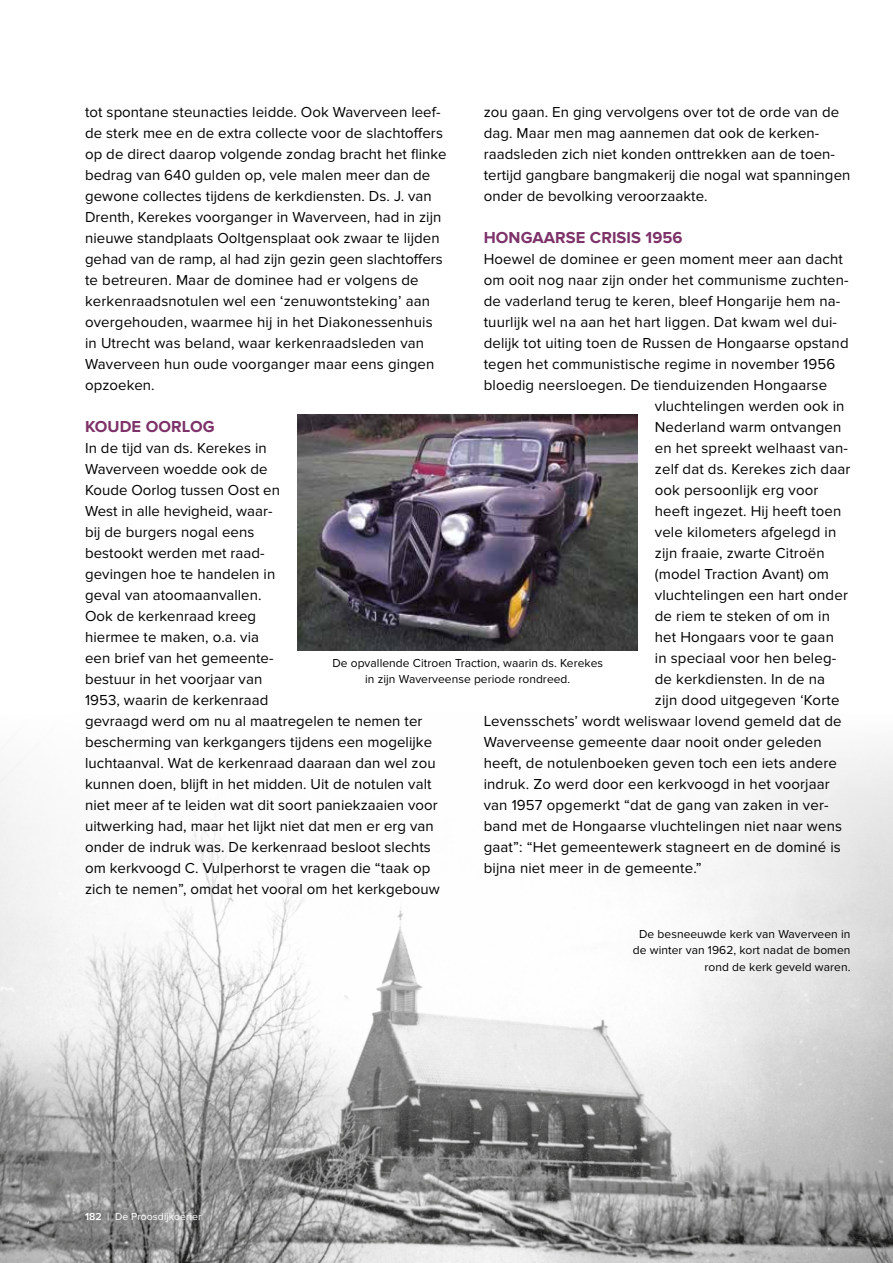
<style>
.page{position:relative;width:893px;height:1263px;background:#fff}
.page>*{position:absolute;margin:0;border:0;box-sizing:border-box;transform-origin:0 0}
.t1{font:700 16.5px "Proxima Nova";letter-spacing:.005em;color:#7d3269}
.t2{font:15px/21px "Proxima Nova";letter-spacing:.005em;color:#000}
.t3{font:12px/16.5px "Proxima Nova";letter-spacing:.005em;color:#000;text-align:right}
.t4{font:10.5px "Proxima Nova";letter-spacing:.005em;color:#fff}
.s1{font-weight:600}
</style>
<div class="page">
<img style="left:0;top:748px;width:893px;height:515px">
<img style="left:298px;top:414px;width:340px;height:237px">
<p class="t2" style="left:85px;top:102px;width:363px">tot spontane steunacties leidde. Ook Waverveen leef&shy;de sterk mee en de extra collecte voor de slachtoffers op de direct daarop volgende zondag bracht het flinke bedrag van 640 gulden op, vele malen meer dan de gewone collectes tijdens de kerkdiensten. Ds. J. van Drenth, Kerekes voorganger in Waverveen, had in zijn nieuwe standplaats Ooltgensplaat ook zwaar te lijden gehad van de ramp, al had zijn gezin geen slachtoffers te betreuren. Maar de dominee had er volgens de kerkenraadsnotulen wel een ‘zenuwontsteking’ aan overgehouden, waarmee hij in het Diakonessenhuis in Utrecht was beland, waar kerkenraadsleden van Waverveen hun oude voorganger maar eens gingen opzoeken.</p>
<p class="t1" style="left:85px;top:417px;width:131px">KOUDE OORLOG</p>
<p class="t2" style="left:85px;top:438px;width:356px">In de tijd van ds. Kerekes in<br>Waverveen woedde ook de<br>Koude Oorlog tussen Oost en<br>West in alle hevigheid, waar-<br>bij de burgers nogal eens<br>bestookt werden met raad-<br>gevingen hoe te handelen in<br>geval van atoomaanvallen.<br>Ook de kerkenraad kreeg<br>hiermee te maken, o.a. via<br>een brief van het gemeente-<br>bestuur in het voorjaar van<br>1953, waarin de kerkenraad<br>gevraagd werd om nu al maatregelen te nemen ter bescherming van kerkgangers tijdens een mogelijke luchtaanval. Wat de kerkenraad daaraan dan wel zou kunnen doen, blijft in het midden. Uit de notulen valt niet meer af te leiden wat dit soort paniekzaaien voor uitwerking had, maar het lijkt niet dat men er erg van onder de indruk was. De kerkenraad besloot slechts om kerkvoogd C. Vulperhorst te vragen die “taak op zich te nemen”, omdat het vooral om het kerkgebouw</p>
<p class="t2" style="left:484px;top:102px;width:368px">zou gaan. En ging vervolgens over tot de orde van de dag. Maar men mag aannemen dat ook de kerken&shy;raadsleden zich niet konden onttrekken aan de toen&shy;tertijd gangbare bangmakerij die nogal wat spanningen onder de bevolking veroorzaakte.</p>
<p class="t1" style="left:484px;top:228px;width:200px">HONGAARSE CRISIS 1956</p>
<p class="t2" style="left:484px;top:249px;width:361px">Hoewel de dominee er geen moment meer aan dacht</p>
<p class="t2" style="left:484px;top:270px;width:367px">om ooit nog naar zijn onder het communisme zuchten-</p>
<p class="t2" style="left:484px;top:291px;width:358px">de vaderland terug te keren, bleef Hongarije hem na-</p>
<p class="t2" style="left:484px;top:312px;width:355px">tuurlijk wel na aan het hart liggen. Dat kwam wel dui-</p>
<p class="t2" style="left:484px;top:333px;width:366px">delijk tot uiting toen de Russen de Hongaarse opstand</p>
<p class="t2" style="left:484px;top:354px;width:353px">tegen het communistische regime in november 1956</p>
<p class="t2" style="left:484px;top:375px;width:345px">bloedig neersloegen. De tienduizenden Hongaarse</p>
<p class="t2" style="left:655px;top:396px;width:191px">vluchtelingen werden ook in</p>
<p class="t2" style="left:655px;top:417px;width:188px">Nederland warm ontvangen</p>
<p class="t2" style="left:655px;top:438px;width:195px">en het spreekt welhaast van-</p>
<p class="t2" style="left:655px;top:459px;width:197px">zelf dat ds. Kerekes zich daar</p>
<p class="t2" style="left:655px;top:480px;width:165px">ook persoonlijk erg voor</p>
<p class="t2" style="left:655px;top:501px;width:188px">heeft ingezet. Hij heeft toen</p>
<p class="t2" style="left:655px;top:522px;width:183px">vele kilometers afgelegd in</p>
<p class="t2" style="left:655px;top:543px;width:171px">zijn fraaie, zwarte Citroën</p>
<p class="t2" style="left:655px;top:564px;width:176px">(model Traction Avant) om</p>
<p class="t2" style="left:655px;top:585px;width:195px">vluchtelingen een hart onder</p>
<p class="t2" style="left:655px;top:606px;width:177px">de riem te steken of om in</p>
<p class="t2" style="left:655px;top:627px;width:181px">het Hongaars voor te gaan</p>
<p class="t2" style="left:655px;top:648px;width:183px">in speciaal voor hen beleg-</p>
<p class="t2" style="left:655px;top:669px;width:172px">de kerkdiensten. In de na</p>
<p class="t2" style="left:655px;top:690px;width:186px">zijn dood uitgegeven ‘Korte</p>
<p class="t2" style="left:484px;top:711px;width:359px">Levensschets’ wordt weliswaar lovend gemeld dat de</p>
<p class="t2" style="left:484px;top:732px;width:340px">Waverveense gemeente daar nooit onder geleden</p>
<p class="t2" style="left:484px;top:753px;width:355px">heeft, de notulenboeken geven toch een iets andere</p>
<p class="t2" style="left:484px;top:774px;width:348px">indruk. Zo werd door een kerkvoogd in het voorjaar</p>
<p class="t2" style="left:484px;top:795px;width:346px">van 1957 opgemerkt “dat de gang van zaken in ver-</p>
<p class="t2" style="left:484px;top:816px;width:360px">band met de Hongaarse vluchtelingen niet naar wens</p>
<p class="t2" style="left:484px;top:837px;width:359px">gaat”: “Het gemeentewerk stagneert en de dominé is</p>
<p class="t2" style="left:484px;top:858px;width:219px">bijna niet meer in de gemeente.”</p>
<p class="t3" style="left:332px;top:655px;width:272px;text-align:center">De opvallende Citroen Traction, waarin ds. Kerekes in zijn Waverveense periode rondreed.</p>
<p class="t4" style="left:85px;top:1211px;width:118px"><span class="s1">182</span> | De Proosdijkoerier</p>
<p class="t3" style="left:633px;top:926px;width:219px">De besneeuwde kerk van Waverveen in de winter van 1962, kort nadat de bomen rond de kerk geveld waren.</p>
</div>
